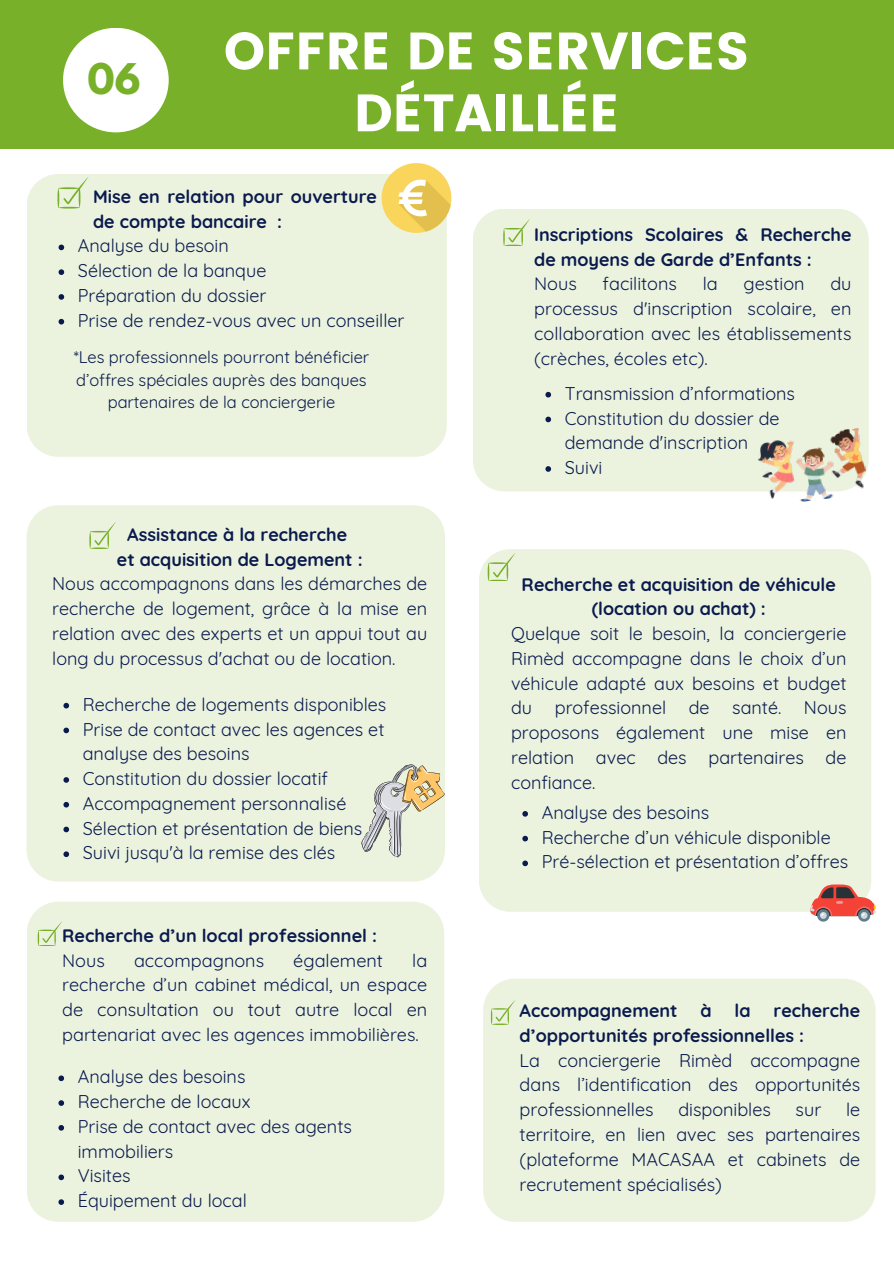
<style>
.page{position:relative;width:894px;height:1264px;background:#fff}
.page>*{position:absolute;margin:0;border:0;box-sizing:border-box;transform-origin:0 0}
.t1{font:52.5px/61.8px "Poppins";color:#fff;text-align:center}
.t2{font:700 37.35px "League Spartan";color:#79b02a}
.t3{font:18px/24.8px "Quicksand";color:#0a1a4d;text-align:justify}
.t4{font:700 18px/24.8px "Quicksand";color:#0a1a4d}
.t5{font:16.5px/22.5px "Quicksand";color:#0a1a4d;text-align:center}
</style>
<div class="page">
<div style="left:0;top:0;width:893px;height:149px;background:#79b02a"></div>
<div style="left:63px;top:28px;width:106px;height:104px;background:#fff;border-radius:50%"></div>
<div style="left:27px;top:505px;width:418px;height:376px;background:#ebf3df;border-radius:32px"></div>
<svg style="left:89px;top:522px;width:27px;height:27px"></svg>
<svg style="left:63px;top:703px;width:6px;height:5px"></svg>
<svg style="left:63px;top:727px;width:6px;height:6px"></svg>
<svg style="left:63px;top:777px;width:6px;height:5px"></svg>
<svg style="left:63px;top:802px;width:6px;height:5px"></svg>
<svg style="left:63px;top:826px;width:6px;height:6px"></svg>
<svg style="left:63px;top:851px;width:6px;height:6px"></svg>
<div style="left:27px;top:174px;width:419px;height:283px;background:#ebf3df;border-radius:31px"></div>
<svg style="left:57px;top:177px;width:31px;height:31px"></svg>
<svg style="left:58px;top:244px;width:6px;height:6px"></svg>
<svg style="left:58px;top:269px;width:6px;height:6px"></svg>
<svg style="left:58px;top:294px;width:6px;height:6px"></svg>
<svg style="left:58px;top:319px;width:6px;height:5px"></svg>
<svg style="left:381px;top:163px;width:70px;height:70px"></svg>
<div style="left:472px;top:209px;width:396px;height:282px;background:#ebf3df;border-radius:32px"></div>
<svg style="left:503px;top:220px;width:26px;height:26px"></svg>
<svg style="left:545px;top:392px;width:6px;height:5px"></svg>
<svg style="left:545px;top:416px;width:6px;height:6px"></svg>
<svg style="left:545px;top:466px;width:6px;height:6px"></svg>
<img style="left:755px;top:428px;width:113px;height:74px">
<svg style="left:361px;top:764px;width:83px;height:93px"></svg>
<div style="left:478px;top:549px;width:393px;height:362px;background:#ebf3df;border-radius:31px"></div>
<svg style="left:487px;top:553px;width:28px;height:28px"></svg>
<svg style="left:522px;top:811px;width:6px;height:5px"></svg>
<svg style="left:522px;top:835px;width:6px;height:6px"></svg>
<svg style="left:522px;top:860px;width:6px;height:6px"></svg>
<svg style="left:810px;top:884px;width:65px;height:37px"></svg>
<div style="left:483px;top:978px;width:392px;height:243px;background:#ebf3df;border-radius:32px"></div>
<svg style="left:490px;top:1000px;width:25px;height:24px"></svg>
<div style="left:27px;top:901px;width:417px;height:320px;background:#ebf3df;border-radius:31px"></div>
<svg style="left:58px;top:1075px;width:6px;height:6px"></svg>
<svg style="left:58px;top:1100px;width:6px;height:5px"></svg>
<svg style="left:58px;top:1125px;width:6px;height:5px"></svg>
<svg style="left:58px;top:1174px;width:6px;height:6px"></svg>
<svg style="left:58px;top:1199px;width:6px;height:5px"></svg>
<svg style="left:38px;top:921px;width:24px;height:24px"></svg>
<p class="t2" style="left:87px;top:61px;width:54px">06</p>
<h1 class="t2" style="left:81px;top:68px;width:44px">01</h1>
<p class="t1" style="left:224px;top:20px;width:527px">OFFRE DE SERVICES<br>DÉTAILLÉE</p>
<p class="t4" style="left:93px;top:184px;width:285px">Mise en relation pour ouverture de compte bancaire :</p>
<p class="t3" style="left:78px;top:233px;width:152px">Analyse du besoin</p>
<p class="t3" style="left:78px;top:258px;width:190px">Sélection de la banque</p>
<p class="t3" style="left:78px;top:283px;width:190px">Préparation du dossier</p>
<p class="t3" style="left:78px;top:307px;width:328px">Prise de rendez-vous avec un conseiller</p>
<p class="t5" style="left:74px;top:345px;width:297px">*Les professionnels pourront bénéficier d’offres spéciales auprès des banques partenaires de la conciergerie</p>
<p class="t4" style="left:127px;top:522px;width:221px">Assistance à la recherche</p>
<p class="t4" style="left:117px;top:546px;width:247px">et acquisition de Logement :</p>
<p class="t3" style="left:52px;top:571px;width:376px">Nous accompagnons dans les démarches de recherche de logement, grâce à la mise en relation avec des experts et un appui tout au long du processus d'achat ou de location.</p>
<p class="t3" style="left:83px;top:691px;width:305px">Recherche de logements disponibles</p>
<h2 class="t3" style="left:83px;top:716px;width:303px">Prise de contact avec les agences et analyse des besoins</h2>
<p class="t3" style="left:83px;top:766px;width:246px">Constitution du dossier locatif</p>
<p class="t3" style="left:83px;top:790px;width:265px">Accompagnement personnalisé</p>
<p class="t3" style="left:83px;top:815px;width:281px">Sélection et présentation de biens</p>
<p class="t3" style="left:83px;top:840px;width:254px">Suivi jusqu'à la remise des clés</p>
<p class="t4" style="left:62px;top:922px;width:316px">Recherche d’un local professionnel :</p>
<p class="t3" style="left:62px;top:947px;width:44px">Nous</p>
<p class="t3" style="left:134px;top:947px;width:132px">accompagnons</p>
<p class="t3" style="left:293px;top:947px;width:91px">également</p>
<p class="t3" style="left:62px;top:947px;width:366px;text-indent:350px">la recherche d’un cabinet médical, un espace de consultation ou tout autre local en partenariat avec les agences immobilières.</p>
<p class="t3" style="left:78px;top:1064px;width:169px">Analyse des besoins</p>
<p class="t3" style="left:78px;top:1088px;width:174px">Recherche de locaux</p>
<p class="t3" style="left:78px;top:1113px;width:275px">Prise de contact avec des agents immobiliers</p>
<p class="t3" style="left:78px;top:1163px;width:54px">Visites</p>
<p class="t3" style="left:78px;top:1187px;width:170px">Équipement du local</p>
<p class="t4" style="left:534px;top:222px;width:319px">Inscriptions Scolaires &amp; Recherche de moyens de Garde d’Enfants :</p>
<p class="t3" style="left:534px;top:271px;width:44px">Nous</p>
<p class="t3" style="left:602px;top:271px;width:76px">facilitons</p>
<p class="t3" style="left:702px;top:271px;width:17px">la</p>
<p class="t3" style="left:743px;top:271px;width:63px">gestion</p>
<p class="t3" style="left:534px;top:271px;width:319px;text-indent:296px">du processus d'inscription scolaire, en collaboration avec les établissements (crèches, écoles etc).</p>
<p class="t3" style="left:564px;top:380px;width:232px">Transmission d’nformations</p>
<p class="t3" style="left:564px;top:405px;width:216px">Constitution du dossier de demande d'inscription</p>
<p class="t3" style="left:564px;top:455px;width:39px">Suivi</p>
<p class="t4" style="left:521px;top:571px;width:316px;text-align:center">Recherche et acquisition de véhicule (location ou achat) :</p>
<p class="t3" style="left:511px;top:621px;width:337px">Quelque soit le besoin, la conciergerie Rimèd accompagne dans le choix d’un véhicule adapté aux besoins et budget du</p>
<p class="t3" style="left:554px;top:695px;width:113px">professionnel</p>
<p class="t3" style="left:688px;top:695px;width:22px">de</p>
<p class="t3" style="left:732px;top:695px;width:51px">santé.</p>
<p class="t3" style="left:511px;top:695px;width:337px;text-indent:293px">Nous proposons également une mise en relation avec des partenaires de confiance.</p>
<p class="t3" style="left:541px;top:799px;width:169px">Analyse des besoins</p>
<p class="t3" style="left:541px;top:824px;width:290px">Recherche d’un véhicule disponible</p>
<p class="t3" style="left:541px;top:849px;width:308px">Pré-sélection et présentation d’offres</p>
<p class="t4" style="left:519px;top:998px;width:159px">Accompagnement</p>
<p class="t4" style="left:700px;top:998px;width:13px">à</p>
<p class="t4" style="left:734px;top:998px;width:18px">la</p>
<p class="t4" style="left:519px;top:998px;width:342px;text-indent:254px">recherche d’opportunités professionnelles :</p>
<p class="t3" style="left:519px;top:1047px;width:342px">La conciergerie Rimèd accompagne dans l’identification des opportunités professionnelles</p>
<p class="t3" style="left:519px;top:1097px;width:342px;text-indent:326px">le territoire, en lien avec ses partenaires (plateforme MACASAA et cabinets de recrutement spécialisés)</p>
<p class="t3" style="left:678px;top:1097px;width:94px">disponibles</p>
<p class="t3" style="left:795px;top:1097px;width:27px">sur</p>
</div>
